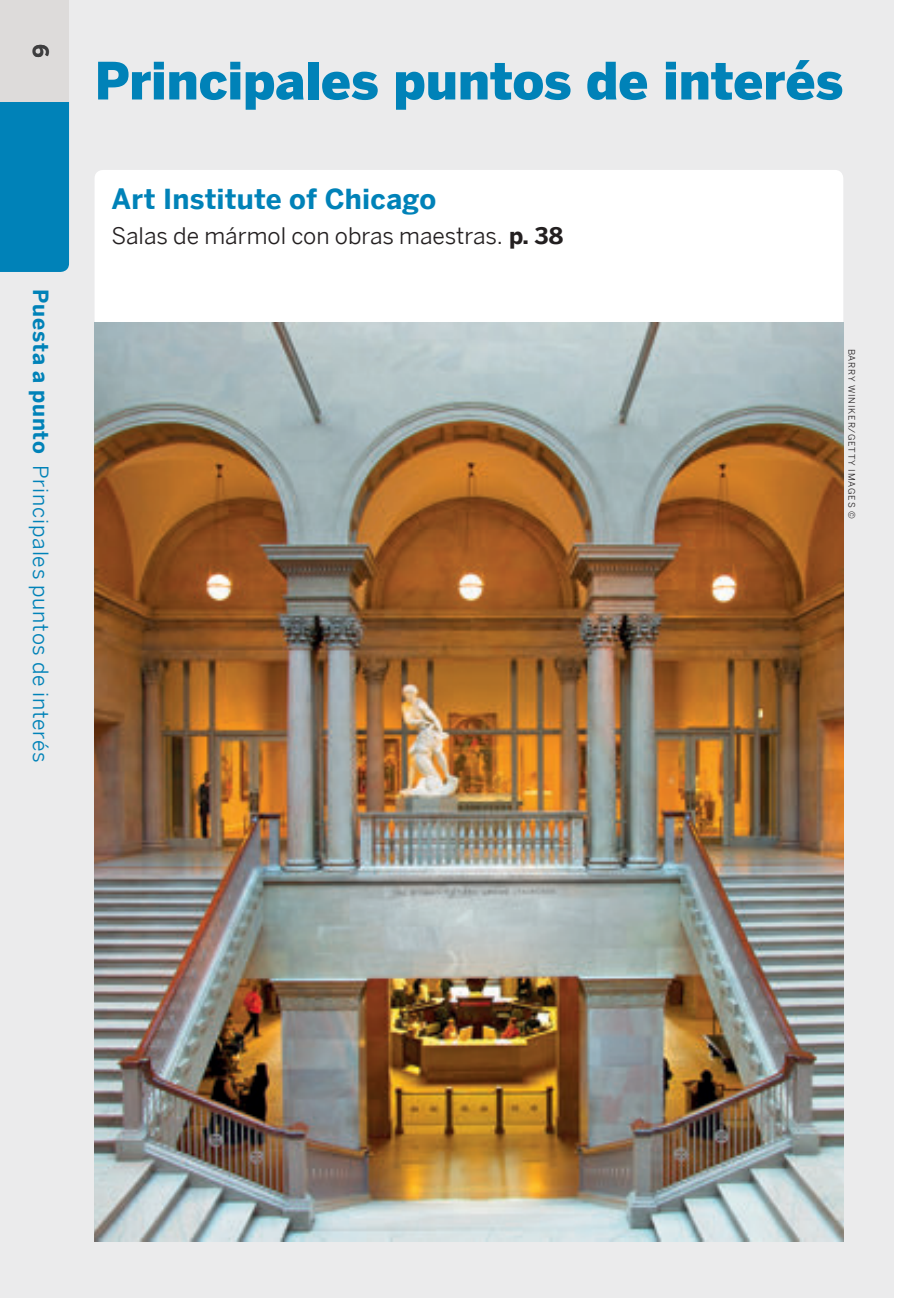
<style>
.page{position:relative;width:901px;height:1298px;background:#fff}
.page>*{position:absolute;margin:0;border:0;box-sizing:border-box;transform-origin:0 0}
.Heading_1{font:900 51px "LP Benton Sans";letter-spacing:-.005em;color:#0082b8}
.Heading_3{font:700 27.6px "LP Benton Sans";letter-spacing:.005em;color:#0082b8}
.Flush_Left{font:22.8px "LP Benton Sans";color:#231f20}
.Runninghead_A{font:21px "LP Benton Sans";letter-spacing:.04em;color:#0082b8}
.Page_Number{font:700 21px "LP Benton Sans";color:#3e3e3f}
.Credit{font:9px "LP Benton Sans";letter-spacing:.1em;color:#231f20}
.s1{font-weight:700}
</style>
<div class="page">
<div style="left:0;top:0;width:894px;height:1298px;background:#ebebec"></div>
<div style="left:95px;top:170px;width:748px;height:1071px;background:#fff;border-radius:9px"></div>
<img style="left:95px;top:323px;width:748px;height:918px">
<div style="left:0;top:102px;width:69px;height:170px;background:#0082b8"></div>
<div style="left:0;top:0;width:69px;height:102px;background:#dddbda"></div>
<p class="Page_Number" style="left:56px;top:44px;width:15px;rotate:90deg">6</p>
<p class="Runninghead_A" style="left:54px;top:289px;width:475px;rotate:90deg"><span class="s1">Puesta a punto</span> Principales puntos de interés</p>
<p class="Heading_1" style="left:95px;top:42px;width:750px">Principales puntos de interés</p>
<p class="Heading_3" style="left:112px;top:179px;width:326px">Art Institute of Chicago</p>
<p class="Flush_Left" style="left:112px;top:222px;width:453px">Salas de mármol con obras maestras. <span class="s1">p. 38</span></p>
<p class="Credit" style="left:857px;top:349px;width:172px;rotate:90deg">BARRY WINIKER/GETTY IMAGES ©</p>
</div>
